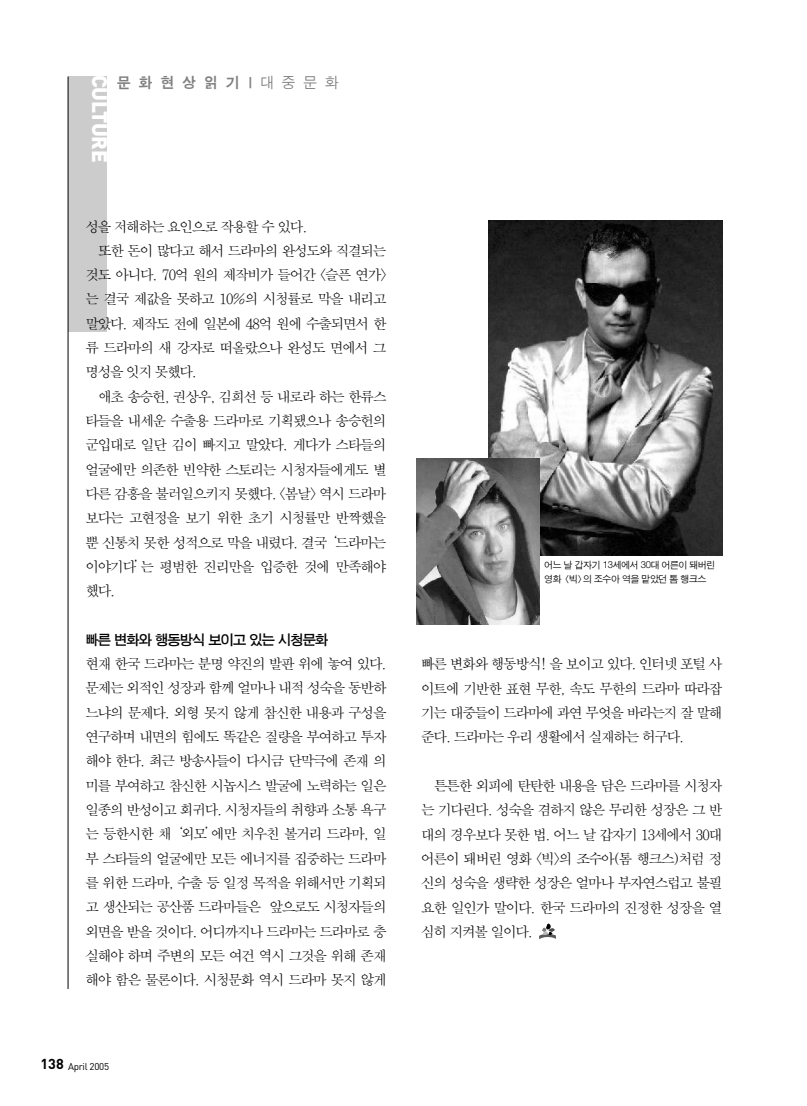
<style>
.page{position:relative;width:807px;height:1106px;background:#fff}
.page>*{position:absolute;margin:0;border:0;box-sizing:border-box;transform-origin:0 0}
.t1{font:900 21px "DIN";letter-spacing:-.015em;color:#fff}
.t2{font:15px "Sand Kg";letter-spacing:.555em;color:#808080}
.t3{font:14.25px/24.3px "SM Amu S";letter-spacing:-.13em;color:#000;text-align:justify}
.t4{font:13.8px "SM Ago T";letter-spacing:-.11em;color:#000}
.t5{font:9.75px/13.5px "Sand Jg";letter-spacing:-.03em;color:#000}
.t6{font:9.75px "DIN";letter-spacing:-.025em;color:#000}
.s1{font-family:"Sand Jg"}
.s2{font-weight:700;font-size:14.25px}
</style>
<div class="page">
<div style="left:68px;top:77px;width:38px;height:255px;background:#ccc"></div>
<hr style="left:68px;top:76px;width:1px;height:912px;background:#000">
<img style="left:489px;top:221px;width:234px;height:334px">
<img style="left:417px;top:458px;width:123px;height:166px">
<svg style="left:539px;top:923px;width:17px;height:16px"></svg>
<p class="t1" style="left:107px;top:75px;width:89px;rotate:90deg">CULTURE</p>
<p class="t2" style="left:117px;top:76px;width:223px">문화현상읽기|<span class="s1">대중문화</span></p>
<p class="t3" style="left:85px;top:215px;width:224px">성을 저해하는 요인으로 작용할 수 있다.</p>
<p class="t3" style="left:98px;top:239px;width:291px">또한 돈이 많다고 해서 드라마의 완성도와 직결되는</p>
<p class="t3" style="left:85px;top:263px;width:303px">것도 아니다. 70억 원의 제작비가 들어간 &lt;슬픈 연가&gt;</p>
<p class="t3" style="left:85px;top:288px;width:303px">는 결국 제값을 못하고 10%의 시청률로 막을 내리고</p>
<p class="t3" style="left:85px;top:312px;width:303px">말았다. 제작도 전에 일본에 48억 원에 수출되면서 한</p>
<p class="t3" style="left:85px;top:336px;width:303px">류 드라마의 새 강자로 떠올랐으나 완성도 면에서 그</p>
<p class="t3" style="left:85px;top:361px;width:114px">명성을 잇지 못했다.</p>
<p class="t3" style="left:98px;top:385px;width:291px">애초 송승헌, 권상우, 김희선 등 내로라 하는 한류스</p>
<p class="t3" style="left:85px;top:409px;width:303px">타들을 내세운 수출용 드라마로 기획됐으나 송승헌의</p>
<p class="t3" style="left:85px;top:434px;width:303px">군입대로 일단 김이 빠지고 말았다. 게다가 스타들의</p>
<p class="t3" style="left:85px;top:458px;width:303px">얼굴에만 의존한 빈약한 스토리는 시청자들에게도 별</p>
<p class="t3" style="left:85px;top:482px;width:303px">다른 감흥을 불러일으키지 못했다. &lt;봄날&gt; 역시 드라마</p>
<p class="t3" style="left:85px;top:506px;width:303px">보다는 고현정을 보기 위한 초기 시청률만 반짝했을</p>
<p class="t3" style="left:85px;top:531px;width:303px">뿐 신통치 못한 성적으로 막을 내렸다. 결국‘드라마는</p>
<p class="t3" style="left:85px;top:555px;width:303px">이야기다’는 평범한 진리만을 입증한 것에 만족해야</p>
<p class="t3" style="left:85px;top:579px;width:32px">했다.</p>
<p class="t4" style="left:85px;top:633px;width:245px">빠른 변화와 행동방식 보이고 있는 시청문화</p>
<p class="t3" style="left:85px;top:652px;width:303px">현재 한국 드라마는 분명 약진의 발판 위에 놓여 있다. 문제는 외적인 성장과 함께 얼마나 내적 성숙을 동반하 느냐의 문제다. 외형 못지 않게 참신한 내용과 구성을 연구하며 내면의 힘에도 똑같은 질량을 부여하고 투자 해야 한다. 최근 방송사들이 다시금 단막극에 존재 의 미를 부여하고 참신한 시놉시스 발굴에 노력하는 일은 일종의 반성이고 회귀다. 시청자들의 취향과 소통 욕구 는 등한시한 채‘외모’에만 치우친 볼거리 드라마, 일 부 스타들의 얼굴에만 모든 에너지를 집중하는 드라마 를 위한 드라마, 수출 등 일정 목적을 위해서만 기획되 고 생산되는 공산품 드라마들은 앞으로도 시청자들의 외면을 받을 것이다. 어디까지나 드라마는 드라마로 충 실해야 하며 주변의 모든 여건 역시 그것을 위해 존재 해야 함은 물론이다. 시청문화 역시 드라마 못지 않게</p>
<p class="t3" style="left:421px;top:653px;width:303px">빠른 변화와 행동방식! 을 보이고 있다. 인터넷 포털 사 이트에 기반한 표현 무한, 속도 무한의 드라마 따라잡 기는 대중들이 드라마에 과연 무엇을 바라는지 잘 말해 준다. 드라마는 우리 생활에서 실재하는 허구다.</p>
<p class="t5" style="left:544px;top:559px;width:173px">어느 날 갑자기 13세에서 30대 어른이 돼버린 영화 &lt;빅&gt;의 조수아 역을 맡았던 톰 행크스</p>
<p class="t3" style="left:421px;top:774px;width:303px;text-indent:13px">튼튼한 외피에 탄탄한 내용을 담은 드라마를 시청자 는 기다린다. 성숙을 겸하지 않은 무리한 성장은 그 반 대의 경우보다 못한 법. 어느 날 갑자기 13세에서 30대 어른이 돼버린 영화 &lt;빅&gt;의 조수아(톰 행크스)처럼 정 신의 성숙을 생략한 성장은 얼마나 부자연스럽고 불필 요한 일인가 말이다. 한국 드라마의 진정한 성장을 열 심히 지켜볼 일이다.</p>
<p class="t6" style="left:41px;top:1062px;width:70px"><span class="s2">138</span> April 2005</p>
</div>
